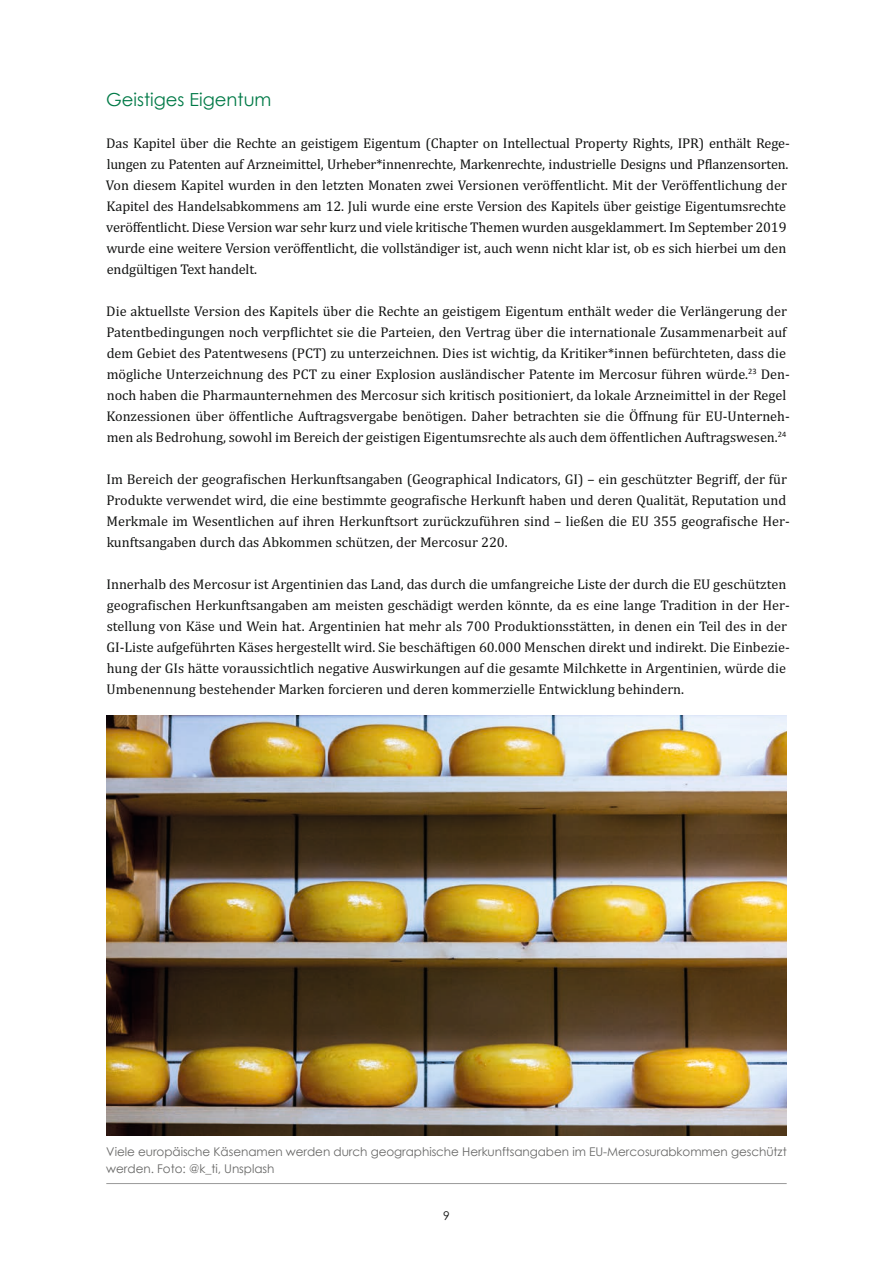
<style>
.page{position:relative;width:893px;height:1263px;background:#fff}
.page>*{position:absolute;margin:0;border:0;box-sizing:border-box;transform-origin:0 0}
.Heading_-_Sub_2{font:18px "Century Gothic";color:#007a47}
.t1{font:14.25px/21px "Cambria";color:#131413}
.t2{font:12px/16.5px "Century Gothic";letter-spacing:-.005em;color:#686867}
.t3{font:12px "Century Gothic";color:#131413}
</style>
<div class="page">
<img style="left:106px;top:715px;width:681px;height:420px">
<hr style="left:106px;top:1183px;width:681px;height:1px;background:#999">
<p class="Heading_-_Sub_2" style="left:106px;top:87px;width:167px">Geistiges Eigentum</p>
<p class="t1" style="left:106px;top:133px;width:685px">Das Kapitel über die Rechte an geistigem Eigentum (Chapter on Intellectual Property Rights, IPR) enthält Rege&shy;lungen zu Patenten auf Arzneimittel, Urheber*innenrechte, Markenrechte, industrielle Designs und Pflanzensorten.<br>Von diesem Kapitel wurden in den letzten Monaten zwei Versionen veröffentlicht. Mit der Veröffentlichung der Kapitel des Handelsabkommens am 12. Juli wurde eine erste Version des Kapitels über geistige Eigentumsrechte veröffentlicht. Diese Version war sehr kurz und viele kritische Themen wurden ausgeklammert. Im September 2019 wurde eine weitere Version veröffentlicht, die vollständiger ist, auch wenn nicht klar ist, ob es sich hierbei um den endgültigen Text handelt.</p>
<p class="t1" style="left:106px;top:301px;width:685px">Die aktuellste Version des Kapitels über die Rechte an geistigem Eigentum enthält weder die Verlängerung der Patentbedingungen noch verpflichtet sie die Parteien, den Vertrag über die internationale Zusammenarbeit auf dem Gebiet des Patentwesens (PCT) zu unterzeichnen. Dies ist wichtig, da Kritiker*innen befürchteten, dass die mögliche Unterzeichnung des PCT zu einer Explosion ausländischer Patente im Mercosur führen würde. <sup>23</sup> Den&shy;noch haben die Pharmaunternehmen des Mercosur sich kritisch positioniert, da lokale Arzneimittel in der Regel Konzessionen über öffentliche Auftragsvergabe benötigen. Daher betrachten sie die Öffnung für EU-Unterneh&shy;men als Bedrohung, sowohl im Bereich der geistigen Eigentumsrechte als auch dem öffentlichen Auftragswesen. <sup>24</sup></p>
<p class="t1" style="left:106px;top:469px;width:685px">Im Bereich der geografischen Herkunftsangaben (Geographical Indicators, GI) – ein geschützter Begriff, der für Produkte verwendet wird, die eine bestimmte geografische Herkunft haben und deren Qualität, Reputation und Merkmale im Wesentlichen auf ihren Herkunftsort zurückzuführen sind – ließen die EU 355 geografische Her&shy;kunftsangaben durch das Abkommen schützen, der Mercosur 220.</p>
<p class="t1" style="left:106px;top:574px;width:685px">Innerhalb des Mercosur ist Argentinien das Land, das durch die umfangreiche Liste der durch die EU geschützten geografischen Herkunftsangaben am meisten geschädigt werden könnte, da es eine lange Tradition in der Her&shy;stellung von Käse und Wein hat. Argentinien hat mehr als 700 Produktionsstätten, in denen ein Teil des in der GI-Liste aufgeführten Käses hergestellt wird. Sie beschäftigen 60.000 Menschen direkt und indirekt. Die Einbezie&shy;hung der GIs hätte voraussichtlich negative Auswirkungen auf die gesamte Milchkette in Argentinien, würde die Umbenennung bestehender Marken forcieren und deren kommerzielle Entwicklung behindern.</p>
<p class="t2" style="left:106px;top:1143px;width:682px">Viele europäische Käsenamen werden durch geographische Herkunftsangaben im EU-Mercosurabkommen geschützt werden. Foto: @k_ti, Unsplash</p>
<p class="t3" style="left:443px;top:1207px;width:8px">9</p>
</div>
